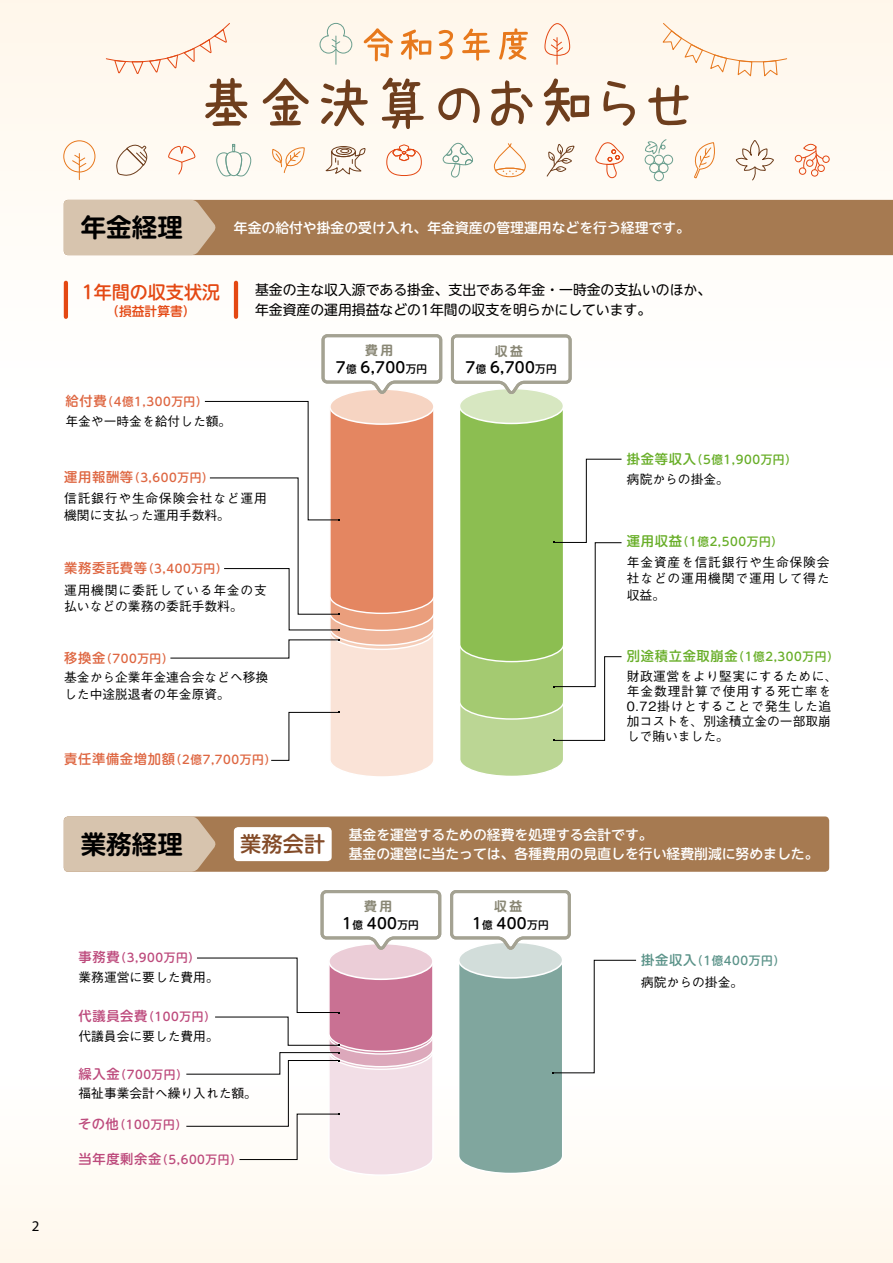
<style>
.page{position:relative;width:893px;height:1263px;background:#fff}
.page>*{position:absolute;margin:0;border:0;box-sizing:border-box;transform-origin:0 0}
.t1{font:700 25.5px "UD Shin M Go Pr 6 De";color:#000}
.t2{font:500 18px "UD Shin M Go Pr 6";color:#e44813}
.t3{font:500 14.85px "UD Shin M Go Pr 6";letter-spacing:.025em;color:#000}
.t4{font:14.85px "Myriad Pro";color:#000}
.t5{font:500 13.8px/19.2px "UD Shin M Go Pr 6";color:#fff}
.t6{font:13.8px/19.2px "UD Shin M Go Pr 6";color:#000}
.t7{font:500 12.75px/16.5px "Gothic BBB Pr 6";color:#000;text-align:justify}
.t8{font:500 12.75px/15px "Gothic BBB Pr 6";letter-spacing:.035em;color:#000}
.t9{font:500 12.75px/16.5px "Gothic BBB Pr 6";letter-spacing:.065em;color:#000}
.t10{font:700 12.75px "UD Shin M Go Pr 6 De";letter-spacing:.2em;color:#898775}
.t11{font:500 12.75px "UD Shin M Go Pr 6";color:#e44813}
.t12{font:500 11.7px "UD Shin M Go Pr 6";letter-spacing:.05em;color:#de6641}
.t13{font:500 11.7px "UD Shin M Go Pr 6";letter-spacing:.05em;color:#bd4a7c}
.t14{font:500 11.7px "UD Shin M Go Pr 6";letter-spacing:.05em;color:#68ae28}
.t15{font:500 11.7px "UD Shin M Go Pr 6";letter-spacing:.05em;color:#5b9389}
.s1{font-size:13.35px}
.s2{font-size:10.65px}
</style>
<div class="page">
<div style="left:0;top:0;width:893px;height:412px;background:#fffbf5"></div>
<div style="left:0;top:1063px;width:893px;height:200px;background:#fffaf3"></div>
<svg style="left:662px;top:23px;width:125px;height:54px"></svg>
<svg style="left:735px;top:140px;width:39px;height:41px"></svg>
<svg style="left:494px;top:143px;width:32px;height:34px"></svg>
<svg style="left:272px;top:147px;width:33px;height:26px"></svg>
<div style="left:654px;top:171px;width:10px;height:10px;border:1px solid #6a9e8e;border-radius:50%"></div>
<svg style="left:386px;top:145px;width:36px;height:31px"></svg>
<svg style="left:546px;top:144px;width:29px;height:33px"></svg>
<div style="left:799px;top:167px;width:7px;height:8px;border:1px solid #e44813;border-radius:50%"></div>
<div style="left:795px;top:155px;width:7px;height:7px;border:1px solid #e44813;border-radius:50%"></div>
<div style="left:811px;top:169px;width:7px;height:7px;border:1px solid #e44813;border-radius:50%"></div>
<div style="left:817px;top:165px;width:8px;height:7px;border:1px solid #e44813;border-radius:50%"></div>
<div style="left:822px;top:156px;width:8px;height:7px;border:1px solid #e44813;border-radius:50%"></div>
<svg style="left:801px;top:143px;width:22px;height:27px"></svg>
<svg style="left:595px;top:142px;width:29px;height:36px"></svg>
<svg style="left:325px;top:146px;width:41px;height:29px"></svg>
<div style="left:63px;top:140px;width:32px;height:32px;border:1px solid #e7781d;border-radius:50%"></div>
<svg style="left:72px;top:154px;width:15px;height:26px"></svg>
<svg style="left:319px;top:23px;width:34px;height:41px"></svg>
<svg style="left:544px;top:23px;width:26px;height:41px"></svg>
<svg style="left:442px;top:143px;width:31px;height:35px"></svg>
<svg style="left:364px;top:28px;width:29px;height:33px"></svg>
<svg style="left:401px;top:29px;width:30px;height:31px"></svg>
<svg style="left:439px;top:30px;width:14px;height:29px"></svg>
<svg style="left:462px;top:29px;width:28px;height:32px"></svg>
<svg style="left:499px;top:28px;width:29px;height:32px"></svg>
<svg style="left:106px;top:23px;width:146px;height:154px"></svg>
<svg style="left:263px;top:78px;width:46px;height:48px"></svg>
<svg style="left:321px;top:79px;width:47px;height:47px"></svg>
<svg style="left:382px;top:78px;width:42px;height:51px"></svg>
<svg style="left:438px;top:88px;width:42px;height:35px"></svg>
<svg style="left:491px;top:80px;width:42px;height:46px"></svg>
<svg style="left:544px;top:78px;width:45px;height:48px"></svg>
<svg style="left:603px;top:81px;width:32px;height:45px"></svg>
<svg style="left:644px;top:85px;width:71px;height:95px"></svg>
<svg style="left:170px;top:334px;width:452px;height:442px"></svg>
<svg style="left:186px;top:890px;width:257px;height:285px"></svg>
<svg style="left:449px;top:890px;width:187px;height:284px"></svg>
<hr style="left:64px;top:283px;width:4px;height:34px;background:#e44813">
<hr style="left:234px;top:283px;width:4px;height:34px;background:#e44813">
<div style="left:64px;top:816px;width:765px;height:56px;background:#a67a51;border-radius:4px"></div>
<div style="left:217px;top:200px;width:676px;height:55px;background:#a67a51"></div>
<svg style="left:64px;top:200px;width:153px;height:55px;background:#d3bea7"></svg>
<svg style="left:64px;top:816px;width:153px;height:56px;background:#d3bea7"></svg>
<div style="left:234px;top:827px;width:98px;height:34px;background:#fff;border-radius:4px"></div>
<p class="t4" style="left:32px;top:1217px;width:9px">2</p>
<h1 class="t1" style="left:81px;top:206px;width:104px">年金経理</h1>
<p class="t5" style="left:234px;top:217px;width:458px">年金の給付や掛金の受け入れ、年金資産の管理運用などを行う経理です。</p>
<h2 class="t2" style="left:82px;top:277px;width:140px">1年間の収支状況</h2>
<p class="t11" style="left:106px;top:300px;width:91px">（損益計算書）</p>
<p class="t12" style="left:65px;top:392px;width:144px"><span class="s1">給付費</span>（4億1,300万円）</p>
<p class="t7" style="left:65px;top:413px;width:167px">年金や一時金を給付した額。</p>
<p class="t6" style="left:255px;top:280px;width:458px">基金の主な収入源である掛金、支出である年金・一時金の支払いのほか、年金資産の運用損益などの1年間の収支を明らかにしています。</p>
<p class="t10" style="left:365px;top:340px;width:30px">費用</p>
<p class="t3" style="left:336px;top:354px;width:93px">7<span class="s2">億</span> 6,700<span class="s2">万円</span></p>
<p class="t10" style="left:495px;top:340px;width:30px">収益</p>
<p class="t3" style="left:465px;top:355px;width:93px">7<span class="s2">億</span> 6,700<span class="s2">万円</span></p>
<p class="t14" style="left:627px;top:449px;width:172px"><span class="s1">掛金等収入</span>（5億1,900万円）</p>
<p class="t12" style="left:64px;top:468px;width:151px"><span class="s1">運用報酬等</span>（3,600万円）</p>
<p class="t9" style="left:64px;top:489px;width:204px">信託銀行や生命保険会社など運用機関に支払った運用手数料。</p>
<p class="t12" style="left:64px;top:559px;width:165px"><span class="s1">業務委託費等</span>（3,400万円）</p>
<p class="t9" style="left:64px;top:581px;width:204px">運用機関に委託している年金の支払いなどの業務の委託手数料。</p>
<p class="t12" style="left:64px;top:648px;width:111px"><span class="s1">移換金</span>（700万円）</p>
<p class="t7" style="left:64px;top:668px;width:206px">基金から企業年金連合会などへ移換した中途脱退者の年金原資。</p>
<p class="t12" style="left:64px;top:750px;width:213px"><span class="s1">責任準備金増加額</span>（2億7,700万円）</p>
<p class="t7" style="left:627px;top:470px;width:104px">病院からの掛金。</p>
<p class="t14" style="left:627px;top:532px;width:158px"><span class="s1">運用収益</span>（1億2,500万円）</p>
<p class="t7" style="left:627px;top:553px;width:204px">年金資産を信託銀行や生命保険会社などの運用機関で運用して得た収益。</p>
<p class="t14" style="left:627px;top:647px;width:213px"><span class="s1">別途積立金取崩金</span>（1億2,300万円）</p>
<p class="t8" style="left:627px;top:668px;width:212px">財政運営をより堅実にするために、年金数理計算で使用する死亡率を<br>0.72掛けとすることで発生した追加コストを、別途積立金の一部取崩しで賄いました。</p>
<h1 class="t1" style="left:81px;top:822px;width:104px">業務経理</h1>
<p class="t5" style="left:240px;top:824px;width:580px;text-indent:108px">基金を運営するための経費を処理する会計です。<br><sup>業務会計</sup> 基金の運営に当たっては、各種費用の見直しを行い経費削減に努めました。</p>
<p class="t10" style="left:364px;top:895px;width:30px">費用</p>
<p class="t3" style="left:342px;top:910px;width:78px">1<span class="s2">億</span> 400<span class="s2">万円</span></p>
<p class="t10" style="left:494px;top:895px;width:30px">収益</p>
<p class="t3" style="left:472px;top:910px;width:78px">1<span class="s2">億</span> 400<span class="s2">万円</span></p>
<p class="t13" style="left:78px;top:948px;width:123px"><span class="s1">事務費</span>（3,900万円）</p>
<p class="t7" style="left:78px;top:968px;width:142px">業務運営に要した費用。</p>
<p class="t7" style="left:641px;top:973px;width:104px">病院からの掛金。</p>
<p class="t15" style="left:641px;top:950px;width:145px"><span class="s1">掛金収入</span>（1億400万円）</p>
<p class="t13" style="left:78px;top:1007px;width:139px"><span class="s1">代議員会費</span>（100万円）</p>
<p class="t7" style="left:78px;top:1027px;width:142px">代議員会に要した費用。</p>
<p class="t13" style="left:78px;top:1064px;width:111px"><span class="s1">繰入金</span>（700万円）</p>
<p class="t7" style="left:78px;top:1084px;width:180px">福祉事業会計へ繰り入れた額。</p>
<p class="t13" style="left:78px;top:1115px;width:111px"><span class="s1">その他</span>（100万円）</p>
<p class="t13" style="left:78px;top:1149px;width:165px"><span class="s1">当年度剰余金</span>（5,600万円）</p>
</div>
